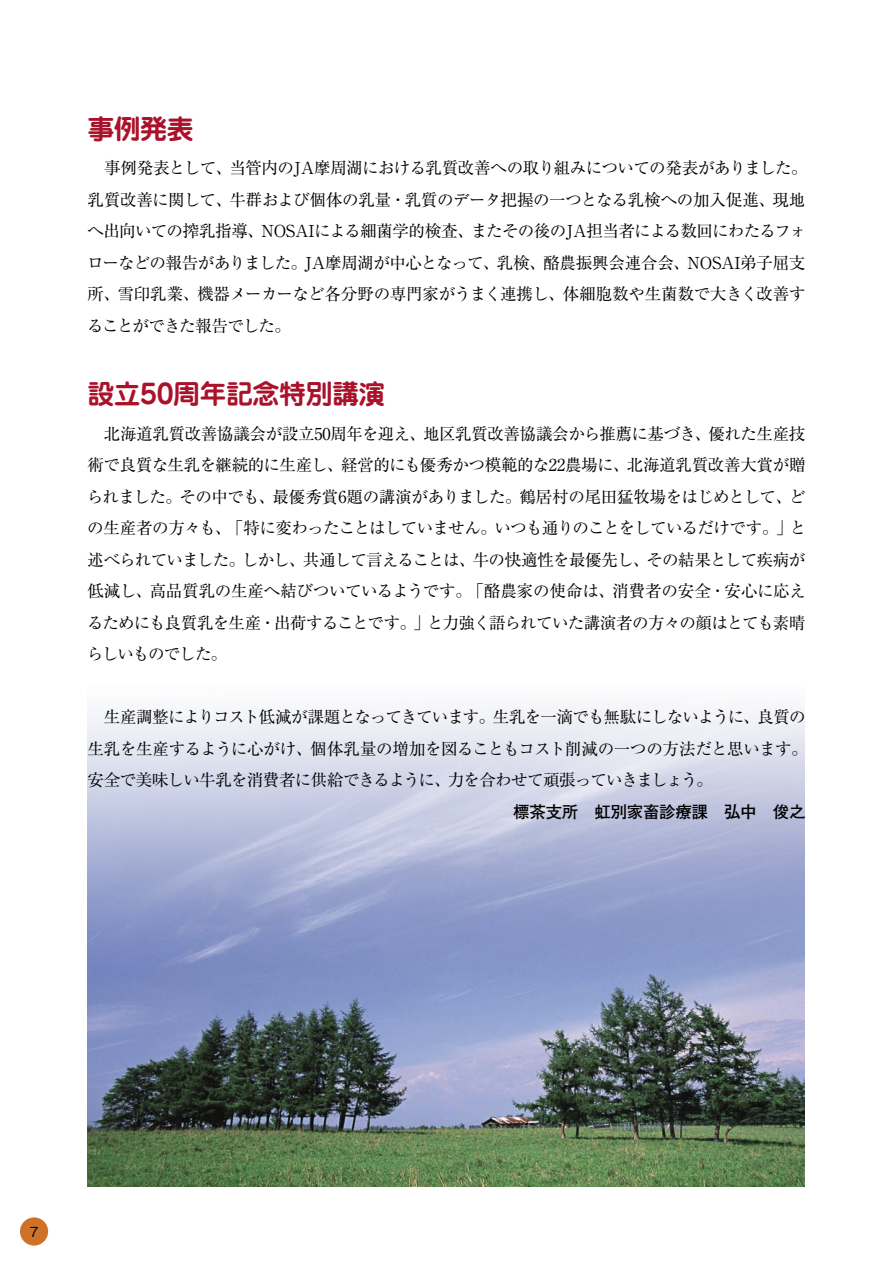
<style>
.page{position:relative;width:893px;height:1263px;background:#fff}
.page>*{position:absolute;margin:0;border:0;box-sizing:border-box;transform-origin:0 0}
.t1{font:700 27px "Jun 501 Pro";letter-spacing:-.02em;color:#a9122a}
.t2{font:16.5px/31.5px "Ryumin Pro";letter-spacing:-.03em;color:#000}
.t3{font:16.5px "Ryumin Pro";letter-spacing:-.05em;color:#000}
.t4{font:16.5px "Ryumin Pro";letter-spacing:-.055em;color:#000}
.t5{font:16.5px "Ryumin Pro";letter-spacing:-.01em;color:#000}
.t6{font:700 16.5px "Futo Go B101 Pro";letter-spacing:-.02em;color:#000}
.t7{font:16.5px/31.5px "Ryumin Pro";letter-spacing:-.06em;color:#000}
.t8{font:500 13.8px "Gothic BBB Pro";color:#000}
</style>
<div class="page">
<div style="left:20px;top:1217px;width:28px;height:28px;background:#cf7127;border-radius:50%"></div>
<img style="left:88px;top:709px;width:716px;height:478px">
<p class="t1" style="left:87px;top:107px;width:108px">事例発表</p>
<p class="t2" style="left:88px;top:151px;width:146px">　事例発表として、</p>
<p class="t2" style="left:87px;top:183px;width:146px">乳質改善に関して、</p>
<p class="t2" style="left:229px;top:151px;width:580px">当管内のJA摩周湖における乳質改善への取り組みについての発表がありました。</p>
<p class="t2" style="left:230px;top:183px;width:547px">牛群および個体の乳量・乳質のデータ把握の一つとなる乳検への加入促進、</p>
<p class="t2" style="left:773px;top:183px;width:34px">現地</p>
<p class="t2" style="left:87px;top:214px;width:178px">へ出向いての搾乳指導、</p>
<p class="t2" style="left:261px;top:214px;width:214px">NOSAIによる細菌学的検査、</p>
<p class="t2" style="left:471px;top:214px;width:337px">またその後のJA担当者による数回にわたるフォ</p>
<p class="t2" style="left:87px;top:246px;width:414px">ローなどの報告がありました。JA摩周湖が中心となって、</p>
<p class="t2" style="left:497px;top:246px;width:51px">乳検、</p>
<p class="t5" style="left:543px;top:250px;width:148px">酪農振興会連合会、</p>
<p class="t2" style="left:687px;top:246px;width:119px">NOSAI弟子屈支</p>
<p class="t2" style="left:197px;top:277px;width:370px">機器メーカーなど各分野の専門家がうまく連携し、</p>
<p class="t2" style="left:118px;top:277px;width:83px">雪印乳業、</p>
<p class="t7" style="left:87px;top:277px;width:205px">所、<br>ることができた報告でした。</p>
<p class="t5" style="left:563px;top:281px;width:244px">体細胞数や生菌数で大きく改善す</p>
<p class="t1" style="left:87px;top:372px;width:300px">設立50周年記念特別講演</p>
<p class="t2" style="left:88px;top:417px;width:340px">　北海道乳質改善協議会が設立50周年を迎え、</p>
<p class="t2" style="left:423px;top:417px;width:290px">地区乳質改善協議会から推薦に基づき、</p>
<p class="t2" style="left:709px;top:417px;width:98px">優れた生産技</p>
<p class="t2" style="left:88px;top:448px;width:258px">術で良質な生乳を継続的に生産し、</p>
<p class="t2" style="left:341px;top:448px;width:290px">経営的にも優秀かつ模範的な22農場に、</p>
<p class="t2" style="left:627px;top:448px;width:180px">北海道乳質改善大賞が贈</p>
<p class="t2" style="left:87px;top:480px;width:97px">られました。</p>
<p class="t2" style="left:180px;top:480px;width:97px">その中でも、</p>
<p class="t2" style="left:273px;top:480px;width:521px">最優秀賞6題の講演がありました。鶴居村の尾田猛牧場をはじめとして、</p>
<p class="t2" style="left:789px;top:480px;width:18px">ど</p>
<p class="t2" style="left:87px;top:511px;width:411px">の生産者の方々も、「特に変わったことはしていません。</p>
<p class="t3" style="left:494px;top:515px;width:300px">いつも通りのことをしているだけです。」</p>
<p class="t2" style="left:790px;top:511px;width:18px">と</p>
<p class="t3" style="left:87px;top:547px;width:159px">述べられていました。</p>
<p class="t2" style="left:242px;top:543px;width:65px">しかし、</p>
<p class="t4" style="left:303px;top:547px;width:174px">共通して言えることは、</p>
<p class="t2" style="left:473px;top:543px;width:178px">牛の快適性を最優先し、</p>
<p class="t2" style="left:646px;top:543px;width:160px">その結果として疾病が</p>
<p class="t2" style="left:87px;top:574px;width:66px">低減し、</p>
<p class="t2" style="left:150px;top:574px;width:467px">高品質乳の生産へ結びついているようです。「酪農家の使命は、</p>
<p class="t2" style="left:612px;top:574px;width:195px">消費者の安全・安心に応え</p>
<p class="t2" style="left:87px;top:606px;width:345px">るためにも良質乳を生産・出荷することです。」らしいものでした。</p>
<p class="t2" style="left:427px;top:606px;width:380px">と力強く語られていた講演者の方々の顔はとても素晴</p>
<p class="t3" style="left:493px;top:704px;width:269px">生乳を一滴でも無駄にしないように、</p>
<p class="t2" style="left:757px;top:700px;width:50px">良質の</p>
<p class="t4" style="left:88px;top:704px;width:409px">　生産調整によりコスト低減が課題となってきています。</p>
<p class="t2" style="left:87px;top:732px;width:722px">生乳を生産するように心がけ、個体乳量の増加を図ることもコスト削減の一つの方法だと思います。</p>
<p class="t3" style="left:448px;top:767px;width:266px">力を合わせて頑張っていきましょう。</p>
<p class="t2" style="left:87px;top:763px;width:365px">安全で美味しい牛乳を消費者に供給できるように、</p>
<p class="t6" style="left:513px;top:798px;width:294px">標茶支所　虹別家畜診療課　弘中　俊之</p>
<p class="t8" style="left:30px;top:1220px;width:10px">7</p>
</div>
